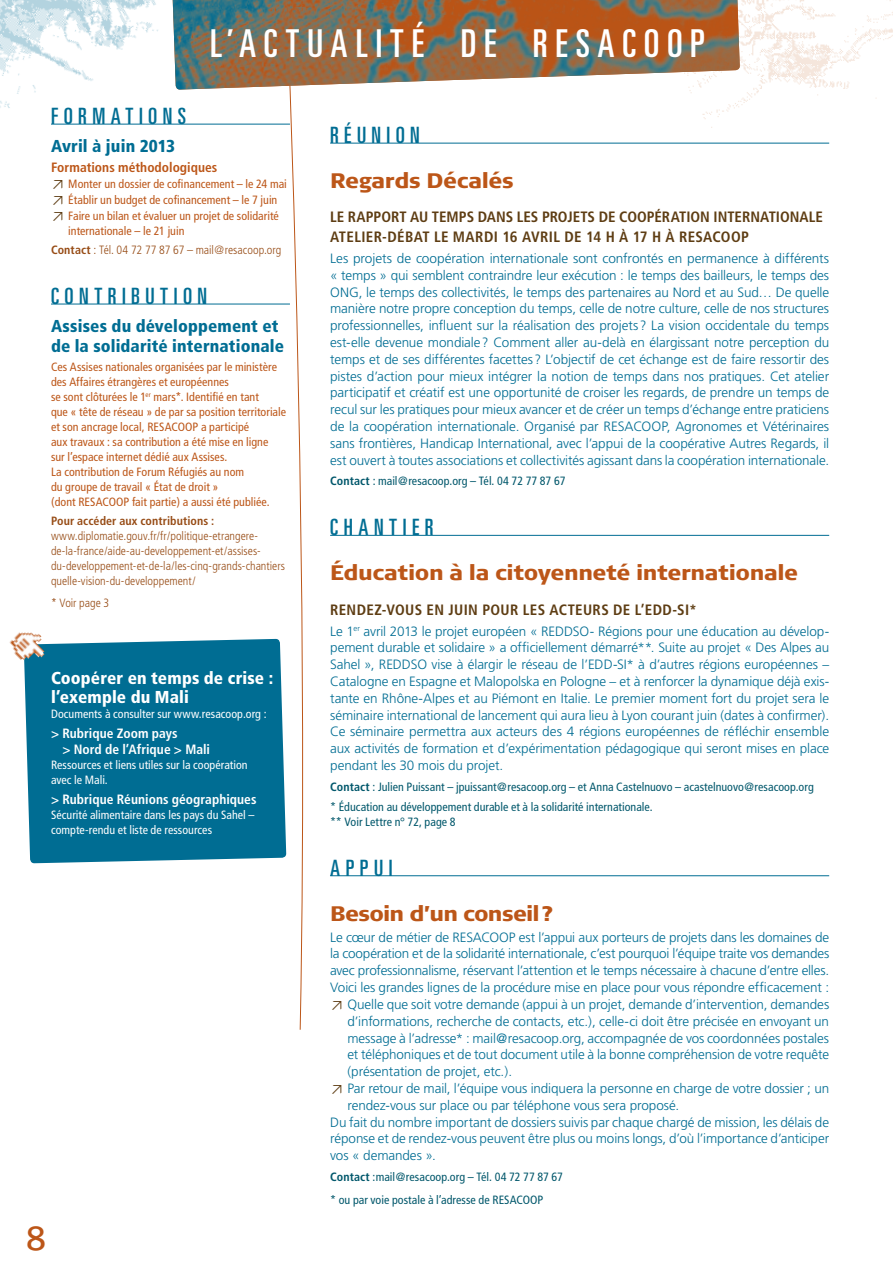
<style>
.page{position:relative;width:893px;height:1263px;background:#fff}
.page>*{position:absolute;margin:0;border:0;box-sizing:border-box;transform-origin:0 0}
.t1{font:ultra-condensed 38.4px "Univers";letter-spacing:.2em;color:#fff}
.t2{font:33px "Signa Column";color:#bc5618}
.t3{font:ultra-condensed 22.5px "Univers";letter-spacing:.245em;color:#006d93}
.t4{font:900 21px "Signa Column";letter-spacing:-.02em;color:#bc5618}
.t5{font:900 condensed 17.25px/19.5px "Frutiger";letter-spacing:.005em;color:#006d93}
.t6{font:900 condensed 17.25px/19.5px "Frutiger";letter-spacing:.01em;color:#fff}
.t7{font:700 condensed 15px/19.5px "Frutiger";letter-spacing:.005em;color:#5e3d13}
.t8{font:700 condensed 15px "Frutiger";letter-spacing:.025em;color:#5e3d13}
.t9{font:300 13.5px/16.8px "Frutiger";letter-spacing:-.01em;color:#006d93;text-align:justify}
.t10{font:700 condensed 13.5px/15.8px "Frutiger";letter-spacing:.005em;color:#fff}
.t11{font:700 condensed 13.5px "Frutiger";color:#bc5618}
.t12{font:condensed 12px/15px "Frutiger";color:#bc5618}
.t13{font:condensed 12px/20.7px "Frutiger";color:#00576b}
.t14{font:300 condensed 12px/15px "Frutiger";color:#974c16}
.t15{font:condensed 12px/15px "Frutiger";color:#fff}
.t16{font:700 condensed 12px "Frutiger";letter-spacing:.005em;color:#974c16}
.s1{font-family:"DIN";font-stretch:normal;font-size:13.5px;color:#5e3d13}
.s2{font-weight:700}
.s3{font-family:"DIN";font-weight:400;color:#5e3d13}
</style>
<div class="page">
<div style="left:24px;top:639px;width:262px;height:224px;background:#006d93"></div>
<img style="left:9px;top:632px;width:36px;height:28px">
<svg style="left:289px;top:90px;width:15px;height:940px"></svg>
<hr style="left:51px;top:124px;width:239px;height:1px;background:#006d93">
<hr style="left:51px;top:304px;width:239px;height:1px;background:#006d93">
<hr style="left:330px;top:143px;width:499px;height:1px;background:#006d93">
<hr style="left:330px;top:535px;width:499px;height:1px;background:#006d93">
<hr style="left:330px;top:875px;width:499px;height:1px;background:#006d93">
<img style="left:378px;top:0;width:515px;height:144px">
<img style="left:0;top:0;width:213px;height:125px">
<img style="left:173px;top:0;width:567px;height:90px">
<h1 class="t1" style="left:210px;top:22px;width:497px">L’ACTUALITÉ DE ReSACOOP</h1>
<h1 class="t1" style="left:210px;top:27px;width:497px">L’ACTUALITÉ DE RÉSACOOP</h1>
<h3 class="t3" style="left:51px;top:103px;width:137px">FORMATIONS</h3>
<p class="t5" style="left:51px;top:137px;width:126px">Avril à juin 2013</p>
<p class="t11" style="left:51px;top:160px;width:168px">Formations méthodologiques</p>
<p class="t12" style="left:51px;top:177px;width:237px"><span class="s1">≥</span> Monter un dossier de cofinancement – le 24 mai</p>
<p class="t12" style="left:51px;top:192px;width:228px"><span class="s1">≥</span> Établir un budget de cofinancement – le 7 juin</p>
<p class="t12" style="left:51px;top:208px;width:229px"><span class="s1">≥</span> Faire un bilan et évaluer un projet de solidarité</p>
<p class="t12" style="left:68px;top:223px;width:118px">internationale – le 21 juin</p>
<p class="t14" style="left:51px;top:242px;width:232px"><span class="s2">Contact</span> : Tél. 04 72 77 87 67 – mail@resacoop.org</p>
<h3 class="t3" style="left:51px;top:283px;width:156px">CONTRIBUTION</h3>
<p class="t5" style="left:51px;top:316px;width:234px">Assises du développement et de la solidarité internationale</p>
<p class="t12" style="left:51px;top:359px;width:237px">Ces Assises nationales organisées par le ministère des Affaires étrangères et européennes<br>se sont clôturées le 1<sup>er</sup> mars*. Identifié en tant<br>que « tête de réseau » de par sa position territoriale et son ancrage local, RESACOOP a participé<br>aux travaux : sa contribution a été mise en ligne<br>sur l’espace internet dédié aux Assises.<br>La contribution de Forum Réfugiés au nom<br>du groupe de travail « État de droit »<br>(dont RESACOOP fait partie) a aussi été publiée.</p>
<p class="t16" style="left:51px;top:514px;width:165px">Pour accéder aux contributions :</p>
<p class="t14" style="left:51px;top:529px;width:236px">www.diplomatie.gouv.fr/fr/politique-etrangere&shy;de-la-france/aide-au-developpement-et/assises&shy;du-developpement-et-de-la/les-cinq-grands-chantiers quelle-vision-du-developpement/</p>
<p class="t14" style="left:51px;top:595px;width:60px">* Voir page 3</p>
<p class="t6" style="left:51px;top:668px;width:224px">Coopérer en temps de crise : l’exemple du Mali</p>
<p class="t15" style="left:51px;top:706px;width:217px">Documents à consulter sur www.resacoop.org :</p>
<p class="t10" style="left:62px;top:725px;width:149px;text-indent:-11px">&gt; Rubrique Zoom pays<br>&gt; Nord de l’Afrique &gt; Mali</p>
<p class="t15" style="left:51px;top:757px;width:198px">Ressources et liens utiles sur la coopération avec le Mali.</p>
<p class="t10" style="left:51px;top:791px;width:207px">&gt; Rubrique Réunions géographiques</p>
<p class="t15" style="left:51px;top:807px;width:205px">Sécurité alimentaire dans les pays du Sahel – compte-rendu et liste de ressources</p>
<h2 class="t2" style="left:26px;top:1220px;width:21px">8</h2>
<h3 class="t3" style="left:330px;top:122px;width:90px">RÉUNI ON</h3>
<h3 class="t4" style="left:330px;top:167px;width:185px">Regards Décalés</h3>
<p class="t7" style="left:330px;top:207px;width:494px">Le rapport au TEM PS dans les projets de coopération internationale<br>Atelier-débat le mardi 16 avril de 14 h à 17 h à RESA</p>
<p class="t7" style="left:712px;top:227px;width:38px">COOP</p>
<p class="t9" style="left:330px;top:250px;width:501px">Les projets de coopération internationale sont confrontés en permanence à différents « temps » qui semblent contraindre leur exécution : le temps des bailleurs, le temps des ONG, le temps des collectivités, le temps des partenaires au Nord et au Sud… De quelle manière notre propre conception du temps, celle de notre culture, celle de nos structures professionnelles, influent sur la réalisation des projets? La vision occidentale du temps est-elle devenue mondiale? Comment aller au-delà en élargissant notre perception du temps et de ses différentes facettes? L’objectif de cet échange est de faire ressortir des pistes d’action pour mieux intégrer la notion de temps dans nos pratiques. Cet atelier participatif et créatif est une opportunité de croiser les regards, de prendre un temps de recul sur les pratiques pour mieux avancer et de créer un temps d’échange entre praticiens de la coopération internationale. Organisé par RESACOOP, Agronomes et Vétérinaires sans frontières, Handicap International, avec l’appui de la coopérative Autres Regards, il est ouvert à toutes associations et collectivités agissant dans la coopération internationale.</p>
<p class="t13" style="left:330px;top:471px;width:237px"><span class="s2">Contact</span> : mail@resacoop.org – Tél. 04 72 77 87 67</p>
<h3 class="t3" style="left:330px;top:514px;width:105px">CHANTIER</h3>
<h3 class="t4" style="left:330px;top:559px;width:469px">Éducation à la citoyenneté internationale</h3>
<p class="t8" style="left:330px;top:600px;width:325px">Rendez-vous en juin pour les acteurs de l’EDD</p>
<p class="t7" style="left:673px;top:600px;width:26px">-SI *</p>
<p class="t9" style="left:330px;top:623px;width:501px">Le 1<sup>er</sup> avril 2013 le projet européen « REDDSO- Régions pour une éducation au dévelop&shy;pement durable et solidaire » a officiellement démarré**. Suite au projet « Des Alpes au Sahel », REDDSO vise à élargir le réseau de l’EDD-SI* à d’autres régions européennes – Catalogne en Espagne et Malopolska en Pologne – et à renforcer la dynamique déjà exis&shy;tante en Rhône-Alpes et au Piémont en Italie. Le premier moment fort du projet sera le séminaire international de lancement qui aura lieu à Lyon courant juin (dates à confirmer).<br>Ce séminaire permettra aux acteurs des 4 régions européennes de réfléchir ensemble aux activités de formation et d’expérimentation pédagogique qui seront mises en place pendant les 30 mois du projet.</p>
<p class="t13" style="left:330px;top:776px;width:485px"><span class="s2">Contact</span> : Julien Puissant – jpuissant@resacoop.org – et Anna Castelnuovo – acastelnuovo@resacoop.org * Éducation au développement durable et à la solidarité internationale.</p>
<p class="t13" style="left:330px;top:811px;width:127px">** Voir Lettre n° 72, page 8</p>
<h3 class="t3" style="left:330px;top:855px;width:62px">APPUI</h3>
<h3 class="t4" style="left:330px;top:900px;width:226px">Besoin d’un conseil?</h3>
<p class="t9" style="left:330px;top:929px;width:501px">Le cœur de métier de RESACOOP est l’appui aux porteurs de projets dans les domaines de</p>
<p class="t9" style="left:330px;top:946px;width:501px">la coopération et de la solidarité internationale, c’est pourquoi l’équipe traite vos demandes</p>
<p class="t9" style="left:330px;top:962px;width:501px">avec professionnalisme, réservant l’attention et le temps nécessaire à chacune d’entre elles.</p>
<p class="t9" style="left:330px;top:979px;width:501px">Voici les grandes lignes de la procédure mise en place pour vous répondre efficacement :</p>
<p class="t9" style="left:330px;top:996px;width:501px"><span class="s3">≥</span> Quelle que soit votre demande (appui à un projet, demande d’intervention, demandes</p>
<p class="t9" style="left:347px;top:1013px;width:483px">d’informations, recherche de contacts, etc.), celle-ci doit être précisée en envoyant un</p>
<p class="t9" style="left:347px;top:1030px;width:483px">message à l’adresse* : mail@resacoop.org, accompagnée de vos coordonnées postales</p>
<p class="t9" style="left:347px;top:1046px;width:483px">et téléphoniques et de tout document utile à la bonne compréhension de votre requête</p>
<p class="t9" style="left:347px;top:1063px;width:166px">(présentation de projet, etc.).</p>
<p class="t9" style="left:330px;top:1080px;width:501px"><span class="s3">≥</span> Par retour de mail, l’équipe vous indiquera la personne en charge de votre dossier ; un</p>
<p class="t9" style="left:347px;top:1097px;width:333px">rendez-vous sur place ou par téléphone vous sera proposé.</p>
<p class="t9" style="left:330px;top:1114px;width:500px">Du fait du nombre important de dossiers suivis par chaque chargé de mission, les délais de</p>
<p class="t9" style="left:330px;top:1130px;width:500px">réponse et de rendez-vous peuvent être plus ou moins longs, d’où l’importance d’anticiper</p>
<p class="t9" style="left:330px;top:1147px;width:107px">vos « demandes ».</p>
<p class="t13" style="left:330px;top:1165px;width:234px;line-height:23.2px"><span class="s2">Contact</span> :mail@resacoop.org – Tél. 04 72 77 87 67 * ou par voie postale à l’adresse de RESACOOP</p>
</div>
